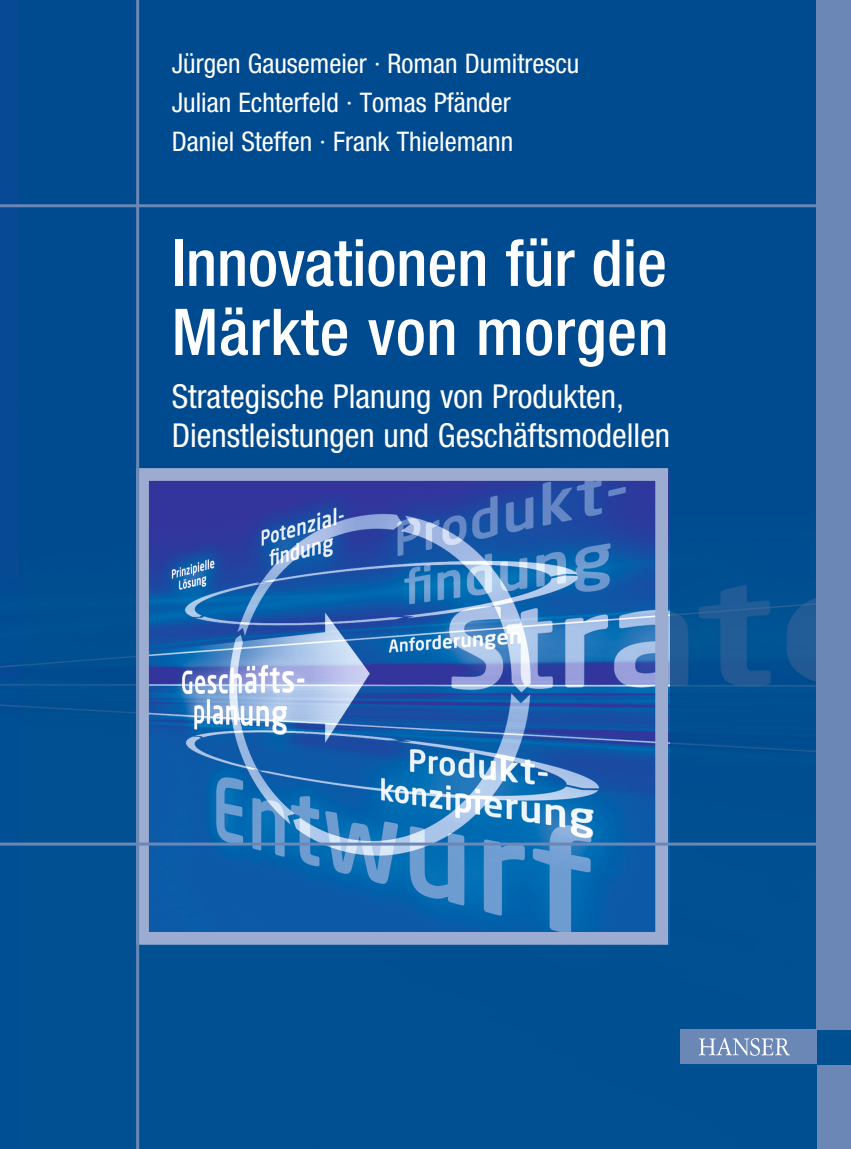
<style>
.page{position:relative;width:851px;height:1149px;background:#fff}
.page>*{position:absolute;margin:0;border:0;box-sizing:border-box;transform-origin:0 0}
.t1{font:500 condensed 64.5px/69px "Helvetica Neue LT Std";color:#fff}
.t2{font:condensed 33px/39px "Helvetica Neue LT Std";color:#fff}
.t3{font:condensed 27px/39px "Helvetica Neue LT Std";color:#fff}
</style>
<div class="page">
<img style="left:0;top:0;width:849px;height:1148px">
<div style="left:816px;top:0;width:34px;height:1029px;background:#6a87b5"></div>
<div style="left:817px;top:1065px;width:33px;height:83px;background:#6a87b5"></div>
<div style="left:680px;top:1029px;width:136px;height:34px;background:#6a87b5"></div>
<svg style="left:698px;top:1037px;width:91px;height:18px"></svg>
<hr style="left:0;top:204px;width:816px;height:3px;background:#6a87b5">
<div style="left:136px;top:468px;width:532px;height:476px;border:13px solid #9cacd1"></div>
<hr style="left:0;top:842px;width:816px;height:3px;background:#6a87b5">
<hr style="left:136px;top:0;width:3px;height:1148px;background:#6a87b5">
<p class="t3" style="left:172px;top:43px;width:409px">Jürgen Gausemeier · Roman Dumitrescu<br>Julian Echterfeld · Tomas Pfänder<br>Daniel Steffen · Frank Thielemann</p>
<h1 class="t1" style="left:172px;top:227px;width:498px">Innovationen für die<br>Märkte von morgen</h1>
<p class="t2" style="left:172px;top:376px;width:500px">Strategische Planung von Produkten,<br>Dienstleistungen und Geschäftsmodellen</p>
</div>
